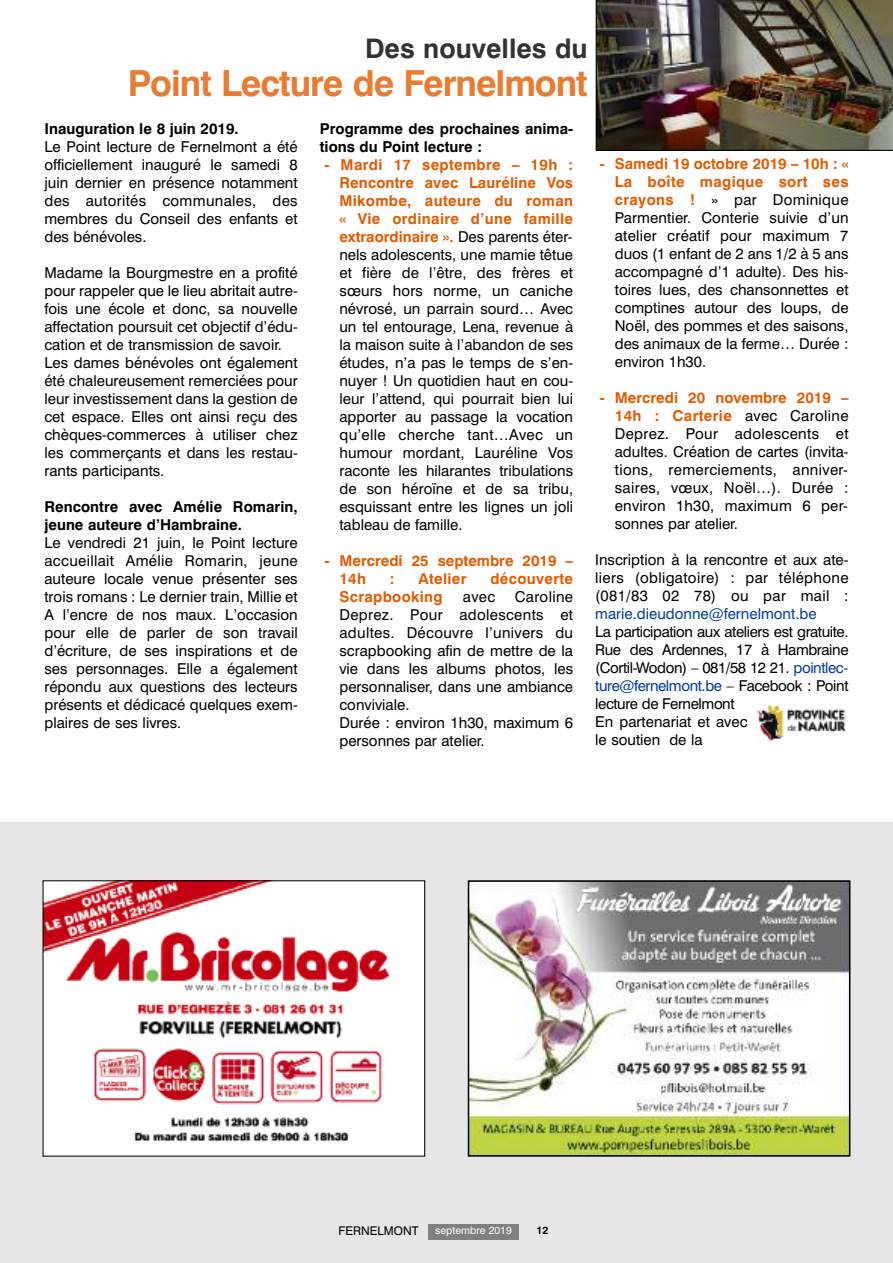
<style>
.page{position:relative;width:893px;height:1263px;background:#fff}
.page>*{position:absolute;margin:0;border:0;box-sizing:border-box;transform-origin:0 0}
.t1{font:700 36px "Swiss 721 BT";letter-spacing:-.03em;color:#e97c33}
.t2{font:700 27px "Swiss 721 BT";color:#333}
.t3{font:15px/18px "Swiss 721 BT";color:#000;text-align:justify}
.t4{font:15px/18px "Swiss 721 BT";letter-spacing:-.025em;color:#000}
.t5{font:700 15px/18px "Swiss 721 BT";color:#000}
.t6{font:700 15px "Swiss 721 BT";letter-spacing:.025em;color:#e45b00}
.t7{font:15px "Swiss 721 BT";color:#003ba2}
.t8{font:700 15px/18px "Swiss 721 BT";color:#e45b00}
.t9{font:12px "Swiss 721 BT";color:#000}
.t10{font:10.5px "Swiss 721 BT";color:#fff}
.t11{font:700 10.5px "Swiss 721 BT";color:#000}
.s1{font-weight:700;color:#e45b00}
.s2{color:#003ba2}
</style>
<div class="page">
<div style="left:0;top:822px;width:893px;height:441px;background:#e6e6e6"></div>
<div style="left:428px;top:1225px;width:90px;height:15px;background:#808080"></div>
<img style="left:596px;top:0;width:297px;height:151px">
<img style="left:757px;top:704px;width:89px;height:37px">
<img style="left:471px;top:883px;width:376px;height:271px">
<div style="left:468px;top:880px;width:382px;height:277px;border:2px solid #000"></div>
<img style="left:45px;top:882px;width:378px;height:273px">
<div style="left:43px;top:880px;width:382px;height:277px;border:1px solid #000"></div>
<h2 class="t2" style="left:365px;top:38px;width:224px">Des nouvelles du</h2>
<h1 class="t1" style="left:128px;top:71px;width:461px">Point Lecture de Fernelmont</h1>
<p class="t5" style="left:44px;top:121px;width:196px">Inauguration le 8 juin 2019.</p>
<p class="t3" style="left:44px;top:139px;width:255px">Le Point lecture de Fernelmont a été officiellement inauguré le samedi 8 juin dernier en présence notamment des autorités communales, des membres du Conseil des enfants et des bénévoles.</p>
<p class="t3" style="left:44px;top:265px;width:255px;text-align:left">Madame la Bourgmestre en a profité pour rappeler que le lieu abritait autre&shy;fois une école et donc, sa nouvelle affectation poursuit cet objectif d’édu&shy;cation et de transmission de savoir.<br>Les dames bénévoles ont également été chaleureusement remerciées pour leur investissement dans la gestion de cet espace. Elles ont ainsi reçu des chèques-commerces à utiliser chez les commerçants et dans les restau&shy;rants participants.</p>
<p class="t5" style="left:44px;top:499px;width:255px">Rencontre avec Amélie Romarin, jeune auteure d’Hambraine.</p>
<p class="t3" style="left:44px;top:535px;width:255px">Le vendredi 21 juin, le Point lecture accueillait Amélie Romarin, jeune auteure locale venue présenter ses trois romans : Le dernier train, Millie et A l’encre de nos maux. L’occasion pour elle de parler de son travail d’écriture, de ses inspirations et de ses personnages. Elle a également répondu aux questions des lecteurs présents et dédicacé quelques exem&shy;plaires de ses livres.</p>
<p class="t5" style="left:320px;top:121px;width:255px">Programme des prochaines anima&shy;tions du Point lecture :</p>
<p class="t3" style="left:339px;top:157px;width:235px;text-indent:-15px"><span class="s1">- Mardi 17 septembre – 19h :<br>Rencontre avec Lauréline Vos Mikombe, auteure du roman « Vie ordinaire d’une famille extraordinaire ».</span> Des parents éter&shy;nels adolescents, une mamie têtue et fière de l’être, des frères et sœurs hors norme, un caniche névrosé, un parrain sourd… Avec un tel entourage, Lena, revenue à la maison suite à l’abandon de ses études, n’a pas le temps de s’en&shy;nuyer ! Un quotidien haut en cou&shy;leur l’attend, qui pourrait bien lui apporter au passage la vocation qu’elle cherche tant…Avec un humour mordant, Lauréline Vos raconte les hilarantes tribulations de son héroïne et de sa tribu, esquissant entre les lignes un joli tableau de famille.</p>
<p class="t8" style="left:339px;top:553px;width:235px;text-indent:-15px">- Mercredi 25 septembre 2019 –<br>14h</p>
<p class="t6" style="left:390px;top:573px;width:6px">:</p>
<p class="t6" style="left:418px;top:573px;width:50px">Atelier</p>
<p class="t6" style="left:490px;top:573px;width:84px">découverte</p>
<p class="t6" style="left:339px;top:591px;width:105px">Scrapbooking</p>
<p class="t3" style="left:463px;top:589px;width:34px">avec</p>
<p class="t3" style="left:339px;top:589px;width:235px;text-align:left;text-indent:175px">Caroline<br>Deprez. Pour adolescents et adultes. Découvre l’univers du scrapbooking afin de mettre de la vie dans les albums photos, les personnaliser, dans une ambiance conviviale.<br>Durée : environ 1h30, maximum 6 personnes par atelier.</p>
<p class="t3" style="left:615px;top:156px;width:235px;text-indent:-15px"><span class="s1">- Samedi 19 octobre 2019 – 10h : « La boîte magique sort ses crayons !</span> » par Dominique Parmentier. Conterie suivie d’un atelier créatif pour maximum 7 duos (1 enfant de 2 ans 1/2 à 5 ans accompagné d’1 adulte). Des his&shy;toires lues, des chansonnettes et comptines autour des loups, de Noël, des pommes et des saisons, des animaux de la ferme… Durée : environ 1h30.</p>
<p class="t3" style="left:615px;top:390px;width:235px;text-indent:-15px"><span class="s1">- Mercredi 20 novembre 2019 – 14h : Carterie</span> avec Caroline Deprez. Pour adolescents et adultes. Création de cartes (invita&shy;tions, remerciements, anniver&shy;saires, vœux, Noël…). Durée : environ 1h30, maximum 6 per&shy;sonnes par atelier.</p>
<p class="t3" style="left:595px;top:552px;width:255px">Inscription à la rencontre et aux ate&shy;liers (obligatoire) : par téléphone (081/83 02 78) ou par mail :</p>
<p class="t7" style="left:595px;top:608px;width:223px">marie.dieudonne@fernelmont.be</p>
<p class="t4" style="left:595px;top:624px;width:255px">La participation aux ateliers est gratuite.<br>Rue des Ardennes, 17 à Hambraine (Cortil-Wodon) – 081/58 12 21. <span class="s2">pointlec&shy;ture@fernelmont.be</span> – Facebook : Point lecture de Fernelmont<br>En partenariat et avec<br>le soutien de la</p>
<p class="t9" style="left:339px;top:1226px;width:82px">FERNELMONT</p>
<p class="t10" style="left:435px;top:1226px;width:78px">septembre 2019</p>
<p class="t11" style="left:537px;top:1226px;width:13px">12</p>
</div>
